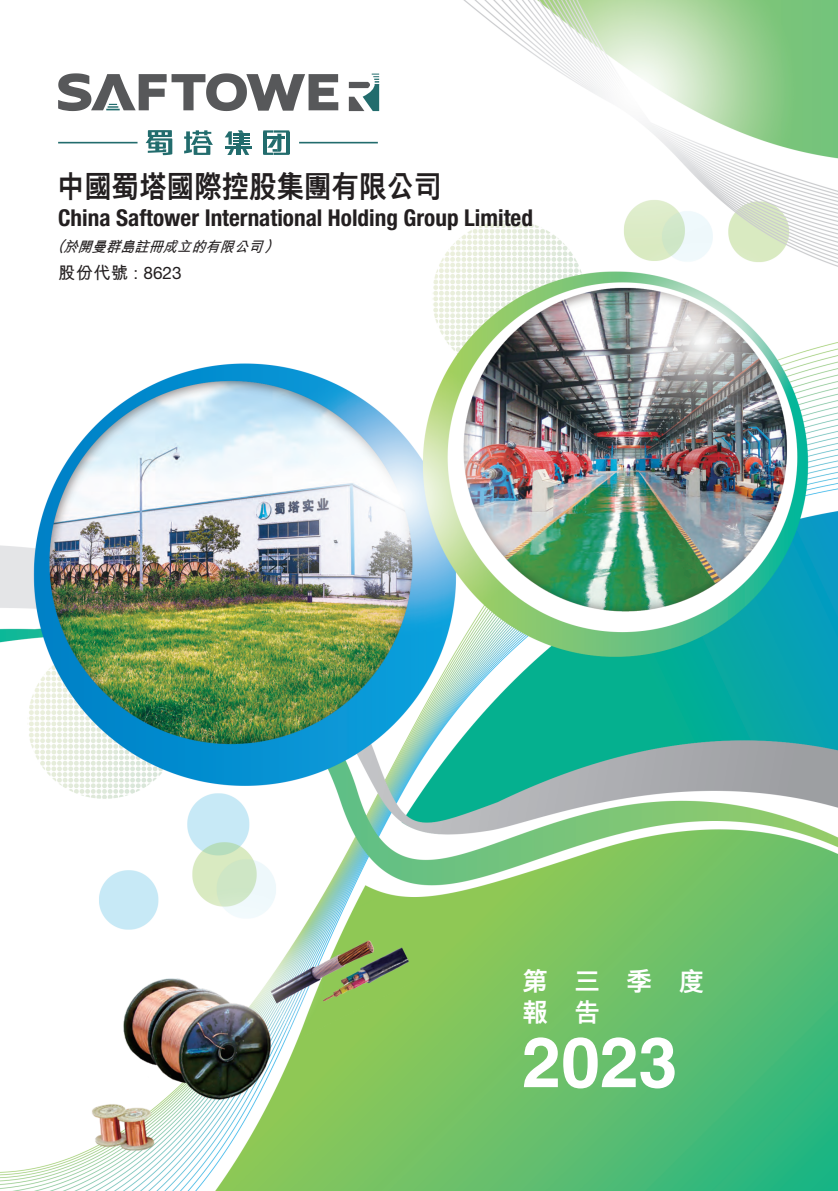
<style>
.page{position:relative;width:838px;height:1191px;background:#fff}
.page>*{position:absolute;margin:0;border:0;box-sizing:border-box;transform-origin:0 0}
.t1{font:700 70px "Helvetica LT Std";color:#fff}
.t2{font:800 30.8px "M Hei HK";letter-spacing:-.01em;color:#231f20;scale:.9 1}
.t3{font:800 26px/31.2px "M Hei HK";color:#fff}
.t4{font:700 condensed 23.2px "Helvetica Neue LT Std";color:#231f20}
.t5{font:700 17.2px "M Hei HK";color:#231f20}
.t6{font:italic 700 14.8px "M Hei HK";color:#231f20}
.t7{font:italic 700 14.6px "M Hei HK";color:#231f20}
.s1{font-family:"Helvetica Neue LT Std";font-weight:400}
</style>
<div class="page">
<img style="left:0;top:0;width:838px;height:1191px">
<svg style="left:263px;top:130px;width:27px;height:25px"></svg>
<hr style="left:225px;top:146px;width:26px;height:3px;background:#226c6d">
<svg style="left:225px;top:130px;width:25px;height:25px"></svg>
<svg style="left:146px;top:130px;width:26px;height:25px"></svg>
<svg style="left:184px;top:130px;width:29px;height:25px"></svg>
<hr style="left:299px;top:142px;width:79px;height:1px;background:#226c6d">
<hr style="left:58px;top:142px;width:80px;height:1px;background:#226c6d">
<svg style="left:58px;top:73px;width:280px;height:38px"></svg>
<svg style="left:349px;top:74px;width:30px;height:37px"></svg>
<h2 class="t2" style="left:57px;top:171px;width:429px">中國蜀塔國際控股集團有限公司</h2>
<p class="t4" style="left:58px;top:204px;width:476px">China Saftower International Holding Group Limited</p>
<p class="t6" style="left:266px;top:234px;width:6px">(</p>
<p class="t6" style="left:59px;top:234px;width:13px">(</p>
<p class="t5" style="left:58px;top:260px;width:125px">股份代號 : <span class="s1">8623</span></p>
<p class="t7" style="left:63px;top:236px;width:207px">於開曼群島註冊成立的有限公司</p>
<p class="t3" style="left:522px;top:965px;width:183px">第三季度報 告</p>
<h1 class="t1" style="left:522px;top:1019px;width:157px">2023</h1>
</div>
